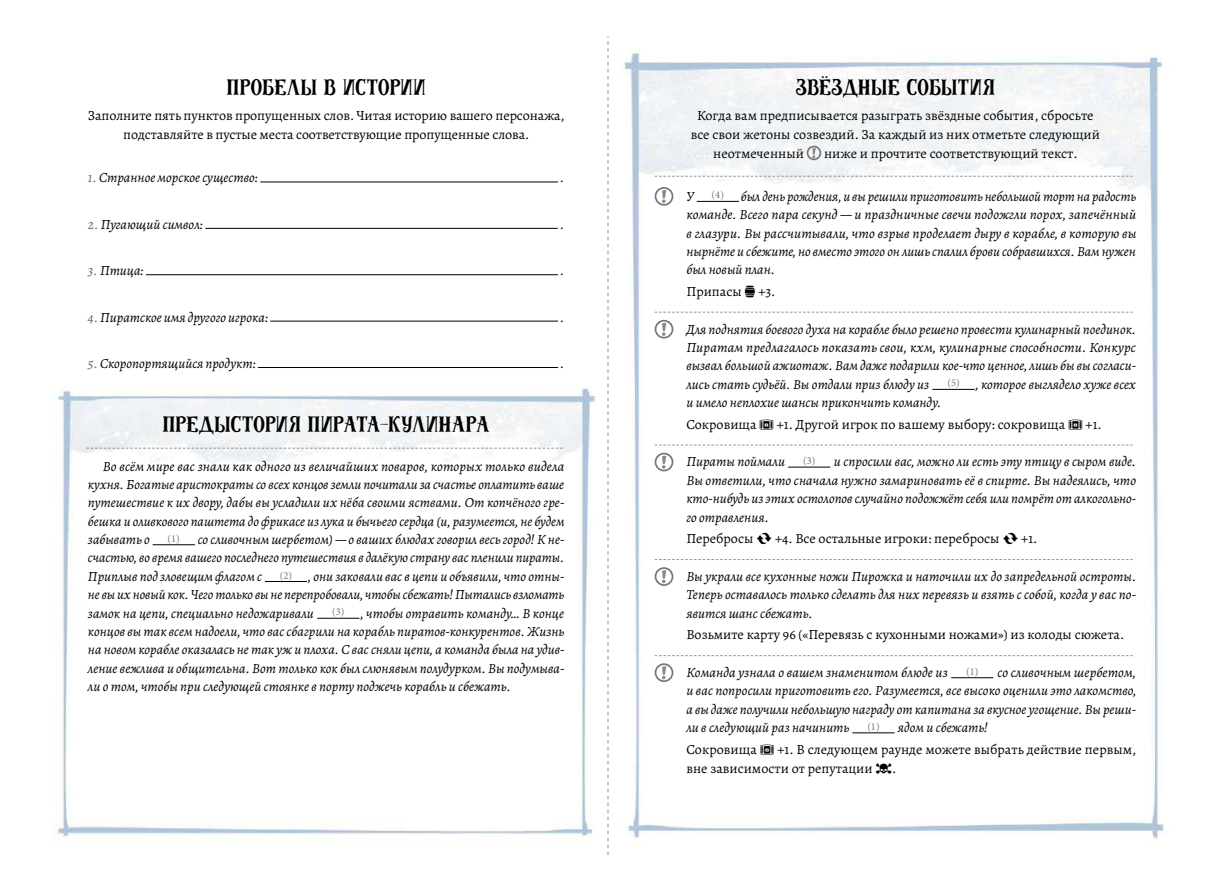
<style>
.page{position:relative;width:1216px;height:893px;background:#fff}
.page>*{position:absolute;margin:0;border:0;box-sizing:border-box;transform-origin:0 0}
.t1{font:17.5px "OH Old Ship Z";letter-spacing:.02em;color:#000}
.t2{font:italic 14px/18.4px "Alegreya";color:#000;text-align:justify}
.t3{font:14px/21.7px "Alegreya";color:#000}
.s1{color:#6d6e71}
.s2{font-family:"Forgotten Waters"}
.s3{font-style:italic}
</style>
<div class="page">
<img style="left:55px;top:37px;width:1109px;height:818px">
<svg style="left:607px;top:37px;width:1px;height:818px"></svg>
<svg style="left:86px;top:448px;width:477px;height:1px"></svg>
<div style="left:806px;top:146px;width:15px;height:14px;border:2px solid #77787b;border-radius:50%"></div>
<svg style="left:812px;top:148px;width:3px;height:10px"></svg>
<svg style="left:654px;top:176px;width:478px;height:1px"></svg>
<hr style="left:696px;top:201px;width:43px;height:1px;background:#000">
<svg style="left:654px;top:312px;width:478px;height:1px"></svg>
<hr style="left:932px;top:389px;width:42px;height:1px;background:#000">
<svg style="left:654px;top:445px;width:478px;height:1px"></svg>
<hr style="left:788px;top:467px;width:42px;height:1px;background:#000">
<svg style="left:654px;top:559px;width:478px;height:1px"></svg>
<svg style="left:654px;top:655px;width:478px;height:1px"></svg>
<hr style="left:951px;top:677px;width:42px;height:1px;background:#000">
<hr style="left:852px;top:732px;width:42px;height:1px;background:#000">
<div style="left:654px;top:187px;width:19px;height:19px;border:2px solid #77787b;border-radius:50%"></div>
<svg style="left:662px;top:190px;width:4px;height:13px"></svg>
<div style="left:654px;top:320px;width:19px;height:19px;border:2px solid #77787b;border-radius:50%"></div>
<svg style="left:662px;top:323px;width:4px;height:13px"></svg>
<div style="left:654px;top:453px;width:19px;height:18px;border:2px solid #77787b;border-radius:50%"></div>
<svg style="left:662px;top:456px;width:4px;height:13px"></svg>
<div style="left:654px;top:567px;width:19px;height:19px;border:2px solid #77787b;border-radius:50%"></div>
<svg style="left:662px;top:570px;width:4px;height:13px"></svg>
<div style="left:654px;top:663px;width:19px;height:19px;border:2px solid #77787b;border-radius:50%"></div>
<svg style="left:662px;top:666px;width:4px;height:13px"></svg>
<hr style="left:153px;top:544px;width:42px;height:1px;background:#000">
<hr style="left:265px;top:581px;width:42px;height:1px;background:#000">
<hr style="left:317px;top:618px;width:42px;height:1px;background:#000">
<hr style="left:260px;top:182px;width:298px;height:1px;background:#000">
<hr style="left:205px;top:228px;width:352px;height:1px;background:#000">
<hr style="left:146px;top:274px;width:412px;height:1px;background:#000">
<hr style="left:270px;top:321px;width:288px;height:1px;background:#000">
<hr style="left:258px;top:367px;width:300px;height:1px;background:#000">
<p class="t1" style="left:227px;top:75px;width:200px">ПРОБЕЛЫ В ИСТОРИИ</p>
<p class="t3" style="left:88px;top:105px;width:478px;line-height:19.2px;text-align:center">Заполните пять пунктов пропущенных слов. Читая историю вашего персонажа, подставляйте в пустые места соответствующие пропущенные слова.</p>
<p class="t2" style="left:88px;top:168px;width:172px"><span class="s1">1.</span> Странное морское существо:</p>
<p class="t2" style="left:560px;top:168px;width:6px">.</p>
<p class="t2" style="left:88px;top:215px;width:117px"><span class="s1">2.</span> Пугающий символ:</p>
<p class="t2" style="left:560px;top:215px;width:6px">.</p>
<p class="t2" style="left:88px;top:261px;width:57px"><span class="s1">3.</span> Птица:</p>
<p class="t2" style="left:560px;top:261px;width:6px">.</p>
<p class="t2" style="left:88px;top:307px;width:182px"><span class="s1">4.</span> Пиратское имя другого игрока:</p>
<p class="t2" style="left:560px;top:307px;width:6px">.</p>
<p class="t2" style="left:88px;top:354px;width:169px"><span class="s1">5.</span> Скоропортящийся продукт:</p>
<p class="t2" style="left:560px;top:354px;width:6px">.</p>
<p class="t1" style="left:163px;top:412px;width:328px">ПРЕДЫСТОРИЯ ПИРАТА-КУЛИНАРА</p>
<p class="t2" style="left:88px;top:456px;width:478px;text-indent:15px">Во всём мире вас знали как одного из величайших поваров, которых только видела кухня. Богатые аристократы со всех концов земли почитали за счастье оплатить ваше путешествие к их двору, дабы вы усладили их нёба своими яствами. От копчёного гре&shy;бешка и оливкового паштета до фрикасе из лука и бычьего сердца (и, разумеется, не будем забывать о</p>
<p class="t2" style="left:88px;top:530px;width:478px;text-indent:80px"><sup>(1)</sup> со сливочным шербетом) — о ваших блюдах говорил весь город! К не&shy;счастью, во время вашего последнего путешествия в далёкую страну вас пленили пираты.<br>Приплыв под зловещим флагом с</p>
<p class="t2" style="left:88px;top:567px;width:478px;text-indent:192px"><sup>(2)</sup> , они заковали вас в цепи и объявили, что отны&shy;не вы их новый кок. Чего только вы не перепробовали, чтобы сбежать! Пытались взломать замок на цепи, специально недожаривали</p>
<p class="t2" style="left:88px;top:603px;width:478px;text-indent:244px"><sup>(3)</sup> , чтобы отравить команду… В конце концов вы так всем надоели, что вас сбагрили на корабль пиратов-конкурентов. Жизнь на новом корабле оказалась не так уж и плоха. С вас сняли цепи, а команда была на удив&shy;ление вежлива и общительна. Вот только кок был слюнявым полудурком. Вы подумыва&shy;ли о том, чтобы при следующей стоянке в порту поджечь корабль и сбежать.</p>
<p class="t1" style="left:795px;top:75px;width:200px">ЗВЁЗДНЫЕ СОБЫТИЯ</p>
<p class="t3" style="left:697px;top:104px;width:398px">Когда вам предписывается разыграть звёздные события, сбросьте</p>
<p class="t3" style="left:690px;top:123px;width:410px">все свои жетоны созвездий. За каждый из них отметьте следующий</p>
<p class="t3" style="left:713px;top:143px;width:92px">неотмеченный</p>
<p class="t3" style="left:824px;top:143px;width:255px">ниже и прочтите соответствующий текст.</p>
<p class="t2" style="left:686px;top:187px;width:9px">У</p>
<p class="t2" style="left:686px;top:187px;width:451px;text-indent:25px"><sup>(4)</sup> был день рождения, и вы решили приготовить небольшой торт на радость команде. Всего пара секунд — и праздничные свечи подожгли порох, запечённый в глазури. Вы рассчитывали, что взрыв проделает дыру в корабле, в которую вы нырнёте и сбежите, но вместо этого он лишь спалил брови собравшихся. Вам нужен был новый план.</p>
<p class="t3" style="left:686px;top:280px;width:91px">Припасы <span class="s2">A</span> +3.</p>
<p class="t2" style="left:686px;top:319px;width:451px">Для поднятия боевого духа на корабле было решено провести кулинарный поединок.<br>Пиратам предлагалось показать свои, кхм, кулинарные способности. Конкурс вызвал большой ажиотаж. Вам даже подарили кое-что ценное, лишь бы вы согласи&shy;лись стать судьёй. Вы отдали приз блюду из</p>
<p class="t2" style="left:947px;top:375px;width:190px"><sup>(5)</sup> , которое выглядело хуже всех</p>
<p class="t3" style="left:686px;top:392px;width:417px"><span class="s3">и имело неплохие шансы прикончить команду.<br></span>Сокровища <span class="s2">G</span> +1. Другой игрок по вашему выбору: сокровища <span class="s2">G</span> +1.</p>
<p class="t2" style="left:686px;top:452px;width:100px">Пираты поймали</p>
<p class="t2" style="left:686px;top:452px;width:451px;text-indent:117px"><sup>(3)</sup> и спросили вас, можно ли есть эту птицу в сыром виде.<br>Вы ответили, что сначала нужно замариновать её в спирте. Вы надеялись, что кто-нибудь из этих остолопов случайно подожжёт себя или помрёт от алкогольно&shy;го отравления.</p>
<p class="t3" style="left:686px;top:528px;width:352px">Перебросы <span class="s2">J</span> +4. Все остальные игроки: перебросы <span class="s2">J</span> +1.</p>
<p class="t2" style="left:686px;top:567px;width:451px">Вы украли все кухонные ножи Пирожка и наточили их до запредельной остроты.<br>Теперь оставалось только сделать для них перевязь и взять с собой, когда у вас по&shy;явится шанс сбежать.</p>
<p class="t3" style="left:686px;top:624px;width:439px">Возьмите карту 96 («Перевязь с кухонными ножами») из колоды сюжета.</p>
<p class="t2" style="left:686px;top:663px;width:263px">Команда узнала о вашем знаменитом блюде из</p>
<p class="t2" style="left:686px;top:663px;width:451px;text-indent:280px"><sup>(1)</sup> со сливочным шербетом, и вас попросили приготовить его. Разумеется, все высоко оценили это лакомство, а вы даже получили небольшую награду от капитана за вкусное угощение. Вы реши&shy;ли в следующий раз начинить</p>
<p class="t3" style="left:686px;top:717px;width:451px;text-indent:181px"><sup>(1)</sup> <span class="s3">ядом и сбежать!<br></span>Сокровища <span class="s2">G</span> +1. В следующем раунде можете выбрать действие первым,</p>
<p class="t3" style="left:686px;top:758px;width:212px">вне зависимости от репутации <span class="s2">C</span>.</p>
</div>
